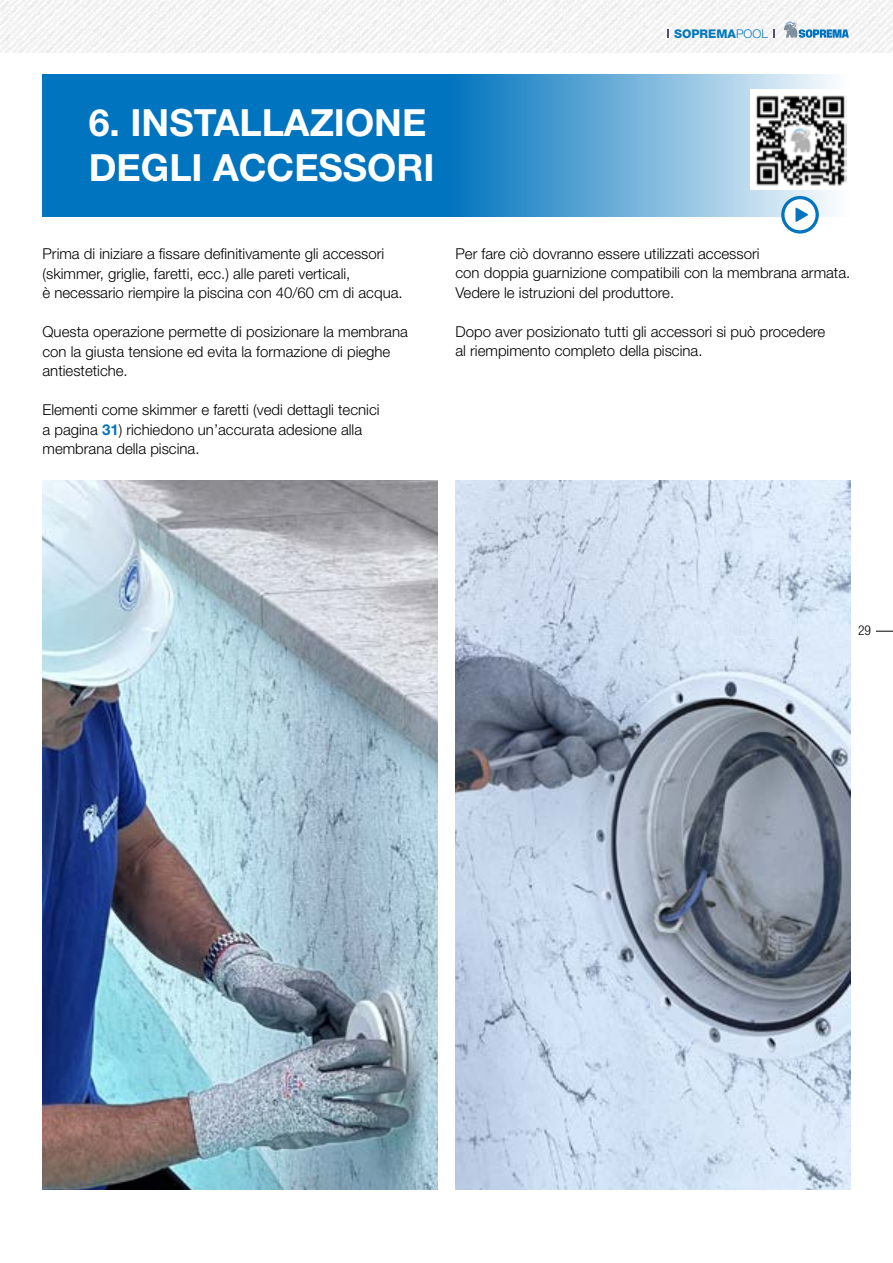
<style>
.page{position:relative;width:893px;height:1263px;background:#fff}
.page>*{position:absolute;margin:0;border:0;box-sizing:border-box;transform-origin:0 0}
.t1{font:700 37.5px/45px "Helvetica Neue LT Std";color:#fff}
.t2{font:300 15px/19.5px "Helvetica Neue LT Std";color:#000}
.t3{font:300 condensed 13.5px "Helvetica Neue LT Std";color:#000}
.t4{font:800 12px "Helvetica Neue LT Pro";color:#0578bd}
.s1{font-weight:300}
.s2{font-weight:700;color:#0074be}
</style>
<div class="page">
<img style="left:43px;top:480px;width:394px;height:709px">
<img style="left:455px;top:480px;width:395px;height:709px">
<svg style="left:43px;top:74px;width:791px;height:143px;background:#2d8cc9"></svg>
<div style="left:750px;top:89px;width:100px;height:101px;background:#fff"></div>
<img style="left:756px;top:95px;width:91px;height:91px">
<svg style="left:781px;top:196px;width:38px;height:38px"></svg>
<div style="left:784px;top:199px;width:31px;height:31px;background:#fff;border-radius:50%"></div>
<svg style="left:795px;top:207px;width:13px;height:15px"></svg>
<img style="left:0;top:0;width:893px;height:53px">
<svg style="left:784px;top:22px;width:65px;height:16px"></svg>
<svg style="left:876px;top:631px;width:17px;height:1px"></svg>
<p class="t4" style="left:674px;top:26px;width:95px">SOPREMA<span class="s1">POOL</span></p>
<h1 class="t1" style="left:89px;top:100px;width:347px">6. INSTALLAZIONE<br>DEGLI ACCESSORI</h1>
<p class="t2" style="left:43px;top:244px;width:362px">Prima di iniziare a fissare definitivamente gli accessori (skimmer, griglie, faretti, ecc.) alle pareti verticali,<br>è necessario riempire la piscina con 40/60 cm di acqua.</p>
<p class="t2" style="left:43px;top:322px;width:367px">Questa operazione permette di posizionare la membrana con la giusta tensione ed evita la formazione di pieghe antiestetiche.</p>
<p class="t2" style="left:43px;top:400px;width:339px">Elementi come skimmer e faretti (vedi dettagli tecnici a pagina <span class="s2">31</span>) richiedono un’accurata adesione alla membrana della piscina.</p>
<p class="t2" style="left:455px;top:243px;width:396px">Per fare ciò dovranno essere utilizzati accessori<br>con doppia guarnizione compatibili con la membrana armata.<br>Vedere le istruzioni del produttore.</p>
<p class="t2" style="left:455px;top:321px;width:371px">Dopo aver posizionato tutti gli accessori si può procedere al riempimento completo della piscina.</p>
<p class="t3" style="left:858px;top:622px;width:14px">29</p>
</div>
